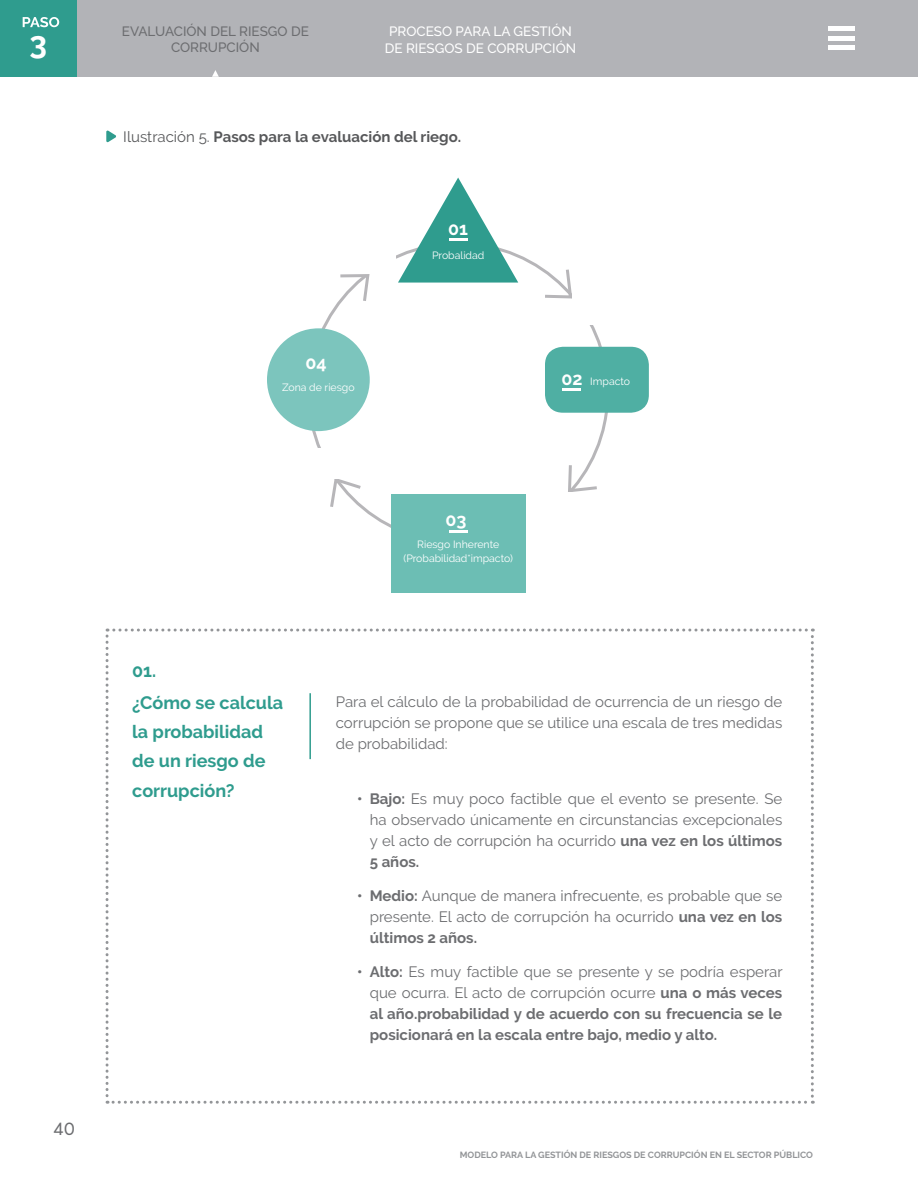
<style>
.page{position:relative;width:918px;height:1188px;background:#fff}
.page>*{position:absolute;margin:0;border:0;box-sizing:border-box;transform-origin:0 0}
.t1{font:700 31.5px "Raleway";color:#fff}
.t2{font:700 18px/29.4px "Raleway";color:#2f9c8e}
.t3{font:18px "Averta";color:#6c6d70}
.t4{font:700 17.85px "Raleway";color:#fff}
.t5{font:15px/21px "Raleway";color:#6c6d70;text-align:justify}
.t6{font:700 15px/21px "Raleway";color:#6c6d70;text-align:justify}
.t7{font:700 15px "Raleway";color:#57585a}
.t8{font:500 13.5px/16.5px "Raleway";color:#fff;text-align:center}
.t9{font:500 13.5px "Raleway";color:#6c6d70}
.t10{font:10.5px/13.5px "Raleway";color:#fff;text-align:center}
.t11{font:700 9px "Raleway";color:#939598}
.s1{font-weight:400}
.s2{font-weight:700}
</style>
<div class="page">
<svg style="left:106px;top:629px;width:708px;height:475px"></svg>
<svg style="left:330px;top:479px;width:34px;height:31px"></svg>
<svg style="left:542px;top:267px;width:30px;height:32px"></svg>
<svg style="left:106px;top:130px;width:10px;height:13px"></svg>
<div style="left:545px;top:347px;width:104px;height:66px;background:#4fafa3;border-radius:18px"></div>
<div style="left:267px;top:328px;width:103px;height:103px;background:#7cc5bd;border-radius:50%"></div>
<svg style="left:398px;top:178px;width:120px;height:105px"></svg>
<svg style="left:562px;top:388px;width:19px;height:3px"></svg>
<svg style="left:568px;top:462px;width:29px;height:30px"></svg>
<svg style="left:337px;top:274px;width:33px;height:30px"></svg>
<div style="left:391px;top:495px;width:134px;height:98px;background:#6cbeb4"></div>
<svg style="left:449px;top:530px;width:19px;height:3px"></svg>
<hr style="left:309px;top:693px;width:2px;height:66px;background:#2f9c8e">
<div style="left:0;top:0;width:918px;height:77px;background:#b2b3b7"></div>
<div style="left:0;top:0;width:77px;height:77px;background:#2f9c8e"></div>
<svg style="left:212px;top:70px;width:7px;height:7px"></svg>
<svg style="left:23px;top:17px;width:36px;height:10px"></svg>
<div style="left:828px;top:26px;width:26px;height:5px;background:#fff"></div>
<hr style="left:828px;top:46px;width:26px;height:4px;background:#fff">
<div style="left:828px;top:36px;width:26px;height:5px;background:#fff"></div>
<p class="t9" style="left:122px;top:23px;width:188px">EVALUACIÓN DEL RIESGO DE</p>
<h1 class="t1" style="left:29px;top:25px;width:19px">3</h1>
<p class="t9" style="left:171px;top:40px;width:90px">CORRUPCIÓN</p>
<p class="t8" style="left:385px;top:23px;width:193px">PROCESO PARA LA GESTIÓN<br>DE RIESGOS DE CORRUPCIÓN</p>
<p class="t7" style="left:123px;top:128px;width:339px"><span class="s1">Ilustración 5.</span> Pasos para la evaluación del riego.</p>
<p class="t4" style="left:448px;top:218px;width:21px">01</p>
<p class="t4" style="left:306px;top:353px;width:23px">04</p>
<p class="t10" style="left:282px;top:381px;width:74px">Zona de riesgo</p>
<p class="t10" style="left:432px;top:249px;width:54px">Probalidad</p>
<p class="t4" style="left:561px;top:369px;width:23px">02</p>
<p class="t10" style="left:590px;top:375px;width:41px">Impacto</p>
<p class="t4" style="left:446px;top:510px;width:22px">03</p>
<p class="t10" style="left:404px;top:538px;width:111px">Riesgo Inherente (Probabilidad*impacto)</p>
<p class="t3" style="left:54px;top:1117px;width:23px">40</p>
<p class="t2" style="left:132px;top:655px;width:152px;line-height:31.5px">01.<br>¿Cómo se calcula</p>
<p class="t2" style="left:132px;top:717px;width:135px">la probabilidad de un riesgo de corrupción?</p>
<p class="t5" style="left:336px;top:691px;width:448px">Para el cálculo de la probabilidad de ocurrencia de un riesgo de corrupción se propone que se utilice una escala de tres medidas de probabilidad:</p>
<p class="t5" style="left:370px;top:788px;width:414px;text-indent:-13px"><span class="s2">• Bajo:</span> Es muy poco factible que el evento se presente. Se ha observado únicamente en circunstancias excepcionales y el acto de corrupción ha ocurrido <span class="s2">una vez en los últimos 5 años.</span></p>
<p class="t5" style="left:370px;top:885px;width:414px;text-indent:-13px"><span class="s2">• Medio:</span> Aunque de manera infrecuente, es probable que se presente. El acto de corrupción ha ocurrido <span class="s2">una vez en los últimos 2 años.</span></p>
<p class="t6" style="left:370px;top:961px;width:414px;text-indent:-13px">• Alto: <span class="s1">Es muy factible que se presente y se podría esperar que ocurra. El acto de corrupción ocurre</span> una o más veces al año.probabilidad y de acuerdo con su frecuencia se le posicionará en la escala entre bajo, medio y alto.</p>
<p class="t11" style="left:460px;top:1149px;width:355px">MODELO PARA LA GESTIÓN DE RIESGOS DE CORRUPCIÓN EN EL SECTOR PÚBLICO</p>
</div>
